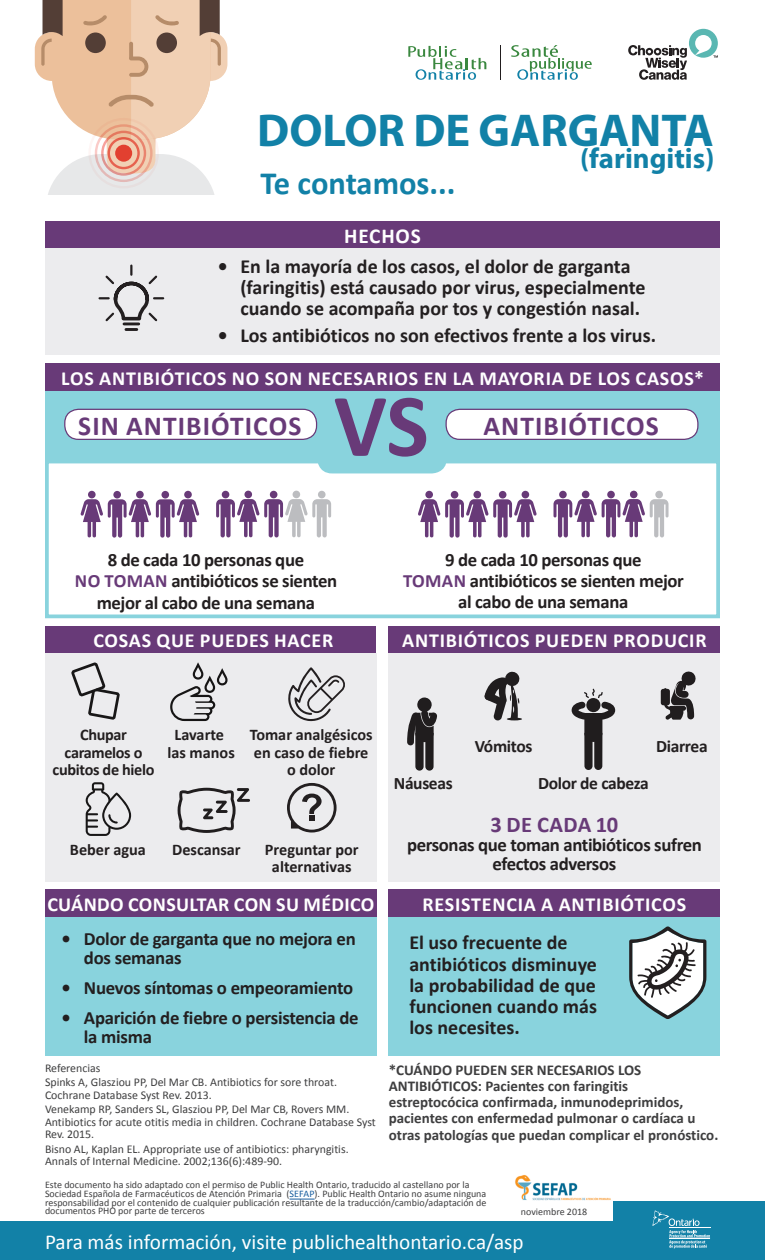
<style>
.page{position:relative;width:765px;height:1260px;background:#fff}
.page>*{position:absolute;margin:0;border:0;box-sizing:border-box;transform-origin:0 0}
.t1{font:700 90px "Calibri";color:#683a78}
.Heading_1{font:700 46.25px "Myriad Pro";color:#1281a7}
.t2{font:700 32.5px "Calibri";color:#1281a7}
.Heading_1-2{font:700 28.75px "Myriad Pro";color:#1281a7}
.t3{font:700 27.5px "Calibri";letter-spacing:.04em;color:#683a78}
.t4{font:700 22.5px "Calibri";letter-spacing:.02em;color:#683a78}
.t5{font:21.25px "Calibri";color:#fff}
.t6{font:700 21.25px "Calibri";letter-spacing:.04em;color:#fff}
.t7{font:700 20px/21.2px "Calibri";color:#231f20}
.t8{font:700 20px "Calibri";letter-spacing:.04em;color:#fff}
.t9{font:700 20px "Calibri";letter-spacing:.02em;color:#fff}
.t10{font:700 18.75px/21.2px "Calibri";letter-spacing:-.02em;color:#231f20;text-align:center}
.t11{font:700 17.5px "Calibri";letter-spacing:-.02em;color:#231f20}
.t12{font:700 16.25px/17.5px "Calibri";color:#231f20;text-align:center}
.t13{font:700 16.25px/17.5px "Calibri";letter-spacing:-.02em;color:#231f20;text-align:center}
.t14{font:700 15px/16.2px "Calibri";color:#3e3e3f}
.t15{font:11.88px/12.5px "Calibri";color:#3e3e3f}
.t16{font:10px/8.8px "Calibri";color:#3e3e3f}
.s1{color:#683a78}
.s2{color:#175d9e}
</style>
<div class="page">
<div style="left:45px;top:221px;width:675px;height:27px;background:#683a78"></div>
<div style="left:45px;top:248px;width:675px;height:106px;background:#ececee"></div>
<svg style="left:100px;top:266px;width:63px;height:65px"></svg>
<div style="left:45px;top:391px;width:675px;height:70px;background:#89d3dd"></div>
<div style="left:317px;top:379px;width:130px;height:94px;background:#89d3dd;border-radius:15px"></div>
<div style="left:45px;top:460px;width:675px;height:158px;border:4px solid #89d3dd"></div>
<div style="left:45px;top:364px;width:675px;height:27px;background:#683a78"></div>
<div style="left:65px;top:409px;width:252px;height:30px;background:#fff;border-radius:14px"></div>
<div style="left:64px;top:409px;width:253px;height:31px;border:1px solid #683a78;border-radius:14px"></div>
<div style="left:446px;top:409px;width:252px;height:30px;background:#fff;border-radius:14px"></div>
<div style="left:445px;top:409px;width:254px;height:31px;border:1px solid #683a78;border-radius:14px"></div>
<div style="left:88px;top:491px;width:8px;height:7px;background:#683a78;border-radius:50%"></div>
<div style="left:222px;top:491px;width:7px;height:7px;background:#683a78;border-radius:50%"></div>
<div style="left:244px;top:491px;width:8px;height:7px;background:#683a78;border-radius:50%"></div>
<div style="left:113px;top:491px;width:8px;height:8px;background:#683a78;border-radius:50%"></div>
<div style="left:136px;top:491px;width:8px;height:7px;background:#683a78;border-radius:50%"></div>
<div style="left:270px;top:491px;width:7px;height:7px;background:#683a78;border-radius:50%"></div>
<div style="left:293px;top:491px;width:7px;height:7px;background:#bcbdc0;border-radius:50%"></div>
<div style="left:161px;top:491px;width:8px;height:8px;background:#683a78;border-radius:50%"></div>
<div style="left:184px;top:491px;width:8px;height:7px;background:#683a78;border-radius:50%"></div>
<svg style="left:80px;top:499px;width:120px;height:39px"></svg>
<svg style="left:216px;top:499px;width:115px;height:39px"></svg>
<div style="left:318px;top:491px;width:8px;height:7px;background:#bcbdc0;border-radius:50%"></div>
<div style="left:425px;top:491px;width:8px;height:7px;background:#683a78;border-radius:50%"></div>
<div style="left:451px;top:491px;width:7px;height:8px;background:#683a78;border-radius:50%"></div>
<div style="left:473px;top:491px;width:8px;height:7px;background:#683a78;border-radius:50%"></div>
<div style="left:499px;top:491px;width:7px;height:8px;background:#683a78;border-radius:50%"></div>
<div style="left:522px;top:491px;width:7px;height:7px;background:#683a78;border-radius:50%"></div>
<svg style="left:418px;top:499px;width:119px;height:39px"></svg>
<svg style="left:554px;top:490px;width:115px;height:48px"></svg>
<div style="left:655px;top:491px;width:8px;height:7px;background:#bcbdc0;border-radius:50%"></div>
<div style="left:45px;top:626px;width:331px;height:27px;background:#683a78"></div>
<div style="left:45px;top:653px;width:331px;height:229px;background:#ececee"></div>
<svg style="left:71px;top:662px;width:49px;height:58px"></svg>
<svg style="left:170px;top:662px;width:58px;height:59px"></svg>
<svg style="left:288px;top:667px;width:57px;height:54px"></svg>
<svg style="left:86px;top:782px;width:45px;height:54px"></svg>
<svg style="left:177px;top:787px;width:73px;height:46px"></svg>
<svg style="left:287px;top:783px;width:50px;height:50px"></svg>
<div style="left:389px;top:626px;width:331px;height:27px;background:#683a78"></div>
<div style="left:389px;top:653px;width:331px;height:229px;background:#ececee"></div>
<svg style="left:484px;top:671px;width:38px;height:49px"></svg>
<svg style="left:572px;top:689px;width:43px;height:81px"></svg>
<svg style="left:407px;top:697px;width:30px;height:74px"></svg>
<div style="left:661px;top:689px;width:9px;height:16px;background:#201d1e;border-radius:3px"></div>
<svg style="left:664px;top:671px;width:32px;height:49px"></svg>
<div style="left:45px;top:890px;width:331px;height:165px;background:#89d3dd"></div>
<div style="left:45px;top:890px;width:331px;height:27px;background:#683a78"></div>
<div style="left:389px;top:890px;width:331px;height:165px;background:#89d3dd"></div>
<div style="left:389px;top:890px;width:331px;height:27px;background:#683a78"></div>
<svg style="left:629px;top:926px;width:77px;height:93px"></svg>
<div style="left:0;top:1222px;width:615px;height:38px;background:#1281a7"></div>
<div style="left:614px;top:1202px;width:151px;height:58px;background:#1281a7"></div>
<svg style="left:652px;top:1210px;width:58px;height:39px"></svg>
<div style="left:194px;top:32px;width:33px;height:49px;background:#f1d0b4;border-radius:17px"></div>
<div style="left:35px;top:32px;width:34px;height:49px;background:#ecc09b;border-radius:17px"></div>
<svg style="left:41px;top:0;width:180px;height:195px"></svg>
<div style="left:115px;top:145px;width:17px;height:17px;background:#e24030;border-radius:50%"></div>
<svg style="left:408px;top:46px;width:78px;height:34px"></svg>
<hr style="left:501px;top:45px;width:1px;height:35px;background:#211d1e">
<svg style="left:511px;top:45px;width:81px;height:35px"></svg>
<svg style="left:628px;top:29px;width:90px;height:51px"></svg>
<svg style="left:290px;top:1199px;width:25px;height:1px"></svg>
<img style="left:515px;top:1175px;width:96px;height:26px">
<p class="Heading_1" style="left:257px;top:100px;width:458px">DOLOR DE GARGANTA</p>
<p class="Heading_1-2" style="left:580px;top:140px;width:136px">(faringitis)</p>
<p class="t2" style="left:261px;top:162px;width:196px">Te contamos...</p>
<p class="t6" style="left:344px;top:222px;width:78px">HECHOS</p>
<p class="t7" style="left:240px;top:255px;width:407px;text-indent:-22px">• En la mayoría de los casos, el dolor de garganta (faringitis) está causado por virus, especialmente cuando se acompaña por tos y congestión nasal.</p>
<p class="t7" style="left:218px;top:325px;width:440px">• Los antibióticos no son efectivos frente a los virus.</p>
<p class="t8" style="left:61px;top:366px;width:645px">LOS ANTIBIÓTICOS NO SON NECESARIOS EN LA MAYORIA DE LOS CASOS*</p>
<p class="t3" style="left:78px;top:408px;width:225px">SIN ANTIBIÓTICOS</p>
<p class="t1" style="left:334px;top:368px;width:97px">VS</p>
<p class="t3" style="left:484px;top:408px;width:177px">ANTIBIÓTICOS</p>
<p class="t10" style="left:75px;top:549px;width:264px">8 de cada 10 personas que<br><span class="s1">NO TOMAN</span> antibióticos se sienten mejor al cabo de una semana</p>
<p class="t10" style="left:403px;top:549px;width:282px">9 de cada 10 personas que<br><span class="s1">TOMAN</span> antibióticos se sienten mejor al cabo de una semana</p>
<p class="t8" style="left:93px;top:628px;width:242px">COSAS QUE PUEDES HACER</p>
<p class="t8" style="left:402px;top:628px;width:306px">ANTIBIÓTICOS PUEDEN PRODUCIR</p>
<p class="t13" style="left:53px;top:726px;width:103px">Chupar caramelos o cubitos de hielo</p>
<p class="t12" style="left:167px;top:726px;width:69px">Lavarte las manos</p>
<p class="t12" style="left:250px;top:726px;width:124px">Tomar analgésicos en caso de fiebre o dolor</p>
<p class="t12" style="left:70px;top:841px;width:78px">Beber agua</p>
<p class="t12" style="left:172px;top:841px;width:70px">Descansar</p>
<p class="t12" style="left:265px;top:841px;width:95px">Preguntar por alternativas</p>
<p class="t9" style="left:47px;top:891px;width:329px">CUÁNDO CONSULTAR CON SU MÉDICO</p>
<p class="t10" style="left:84px;top:929px;width:273px;line-height:18.8px;text-align:left;text-indent:-22px">• Dolor de garganta que no mejora en dos semanas</p>
<p class="t10" style="left:61px;top:977px;width:293px">• Nuevos síntomas o empeoramiento</p>
<p class="t10" style="left:84px;top:1008px;width:276px;line-height:18.8px;text-align:left;text-indent:-22px">• Aparición de fiebre o persistencia de la misma</p>
<p class="t15" style="left:45px;top:1062px;width:57px">Referencias</p>
<p class="t15" style="left:45px;top:1076px;width:294px">Spinks A, Glasziou PP, Del Mar CB. Antibiotics for sore throat.<br>Cochrane Database Syst Rev. 2013.</p>
<p class="t15" style="left:45px;top:1103px;width:332px">Venekamp RP, Sanders SL, Glasziou PP, Del Mar CB, Rovers MM.<br>Antibiotics for acute otitis media in children. Cochrane Database Syst<br>Rev. 2015.</p>
<p class="t15" style="left:45px;top:1142px;width:305px">Bisno AL, Kaplan EL. Appropriate use of antibiotics: pharyngitis.<br>Annals of Internal Medicine. 2002;136(6):489-90.</p>
<p class="t11" style="left:394px;top:772px;width:60px">Náuseas</p>
<h3 class="t11" style="left:475px;top:735px;width:59px">Vómitos</h3>
<h3 class="t11" style="left:656px;top:735px;width:53px">Diarrea</h3>
<h3 class="t11" style="left:538px;top:772px;width:112px">Dolor de cabeza</h3>
<p class="t4" style="left:491px;top:810px;width:129px">3 DE CADA 10</p>
<p class="t10" style="left:407px;top:835px;width:296px;line-height:18.8px">personas que toman antibióticos sufren efectos adversos</p>
<p class="t8" style="left:422px;top:891px;width:265px">RESISTENCIA A ANTIBIÓTICOS</p>
<p class="t7" style="left:409px;top:932px;width:189px">El uso frecuente de antibióticos disminuye la probabilidad de que funcionen cuando más los necesites.</p>
<p class="t14" style="left:389px;top:1061px;width:331px">*CUÁNDO PUEDEN SER NECESARIOS LOS ANTIBIÓTICOS: Pacientes con faringitis estreptocócica confirmada, inmunodeprimidos, pacientes con enfermedad pulmonar o cardíaca u otras patologías que puedan complicar el pronóstico.</p>
<p class="t16" style="left:45px;top:1180px;width:443px">Este documento ha sido adaptado con el permiso de Public Health Ontario, traducido al castellano por la Sociedad Española de Farmacéuticos de Atención Primaria (<span class="s2">SEFAP</span>). Public Health Ontario no asume ninguna responsabilidad por el contenido de cualquier publicación resultante de la traducción/cambio/adaptación de documentos PHO por parte de terceros</p>
<p class="t16" style="left:521px;top:1207px;width:68px">noviembre 2018</p>
<p class="t5" style="left:45px;top:1228px;width:480px">Para más información, visite publichealthontario.ca/asp</p>
</div>
